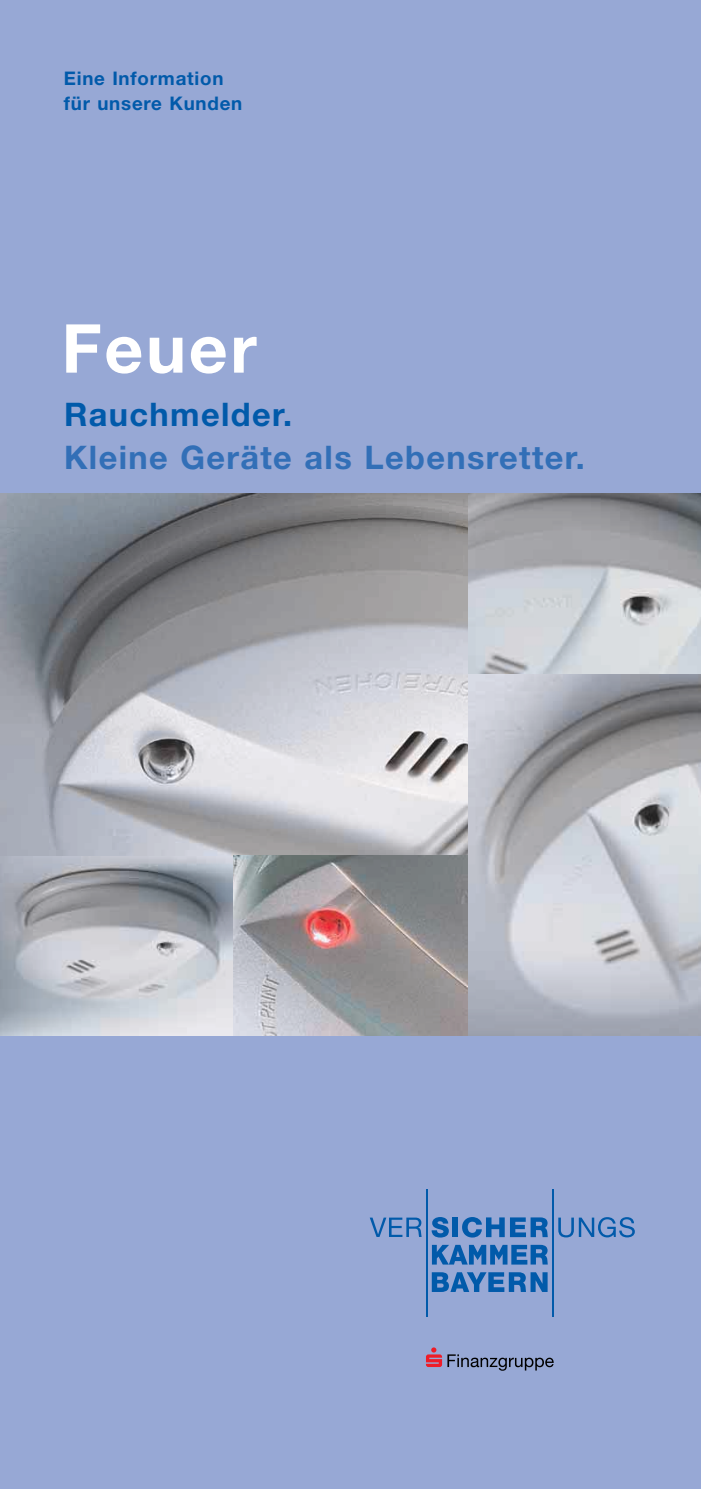
<style>
.page{position:relative;width:702px;height:1489px;background:#fff}
.page>*{position:absolute;margin:0;border:0;box-sizing:border-box;transform-origin:0 0}
.t1{font:700 67.5px "Helvetica Neue";letter-spacing:.04em;color:#fff}
.t2{font:700 32.5px "Helvetica Neue";letter-spacing:.04em;color:#326fb7}
.t3{font:700 32.5px "Helvetica Neue";letter-spacing:.04em;color:#015aaa}
.t4{font:700 18.75px/24.8px "Helvetica Neue";letter-spacing:.04em;color:#015aaa}
</style>
<div class="page">
<div style="left:0;top:1px;width:700px;height:1487px;background:#97a8d5"></div>
<hr style="left:426px;top:1189px;width:1px;height:128px;background:#015aaa">
<hr style="left:552px;top:1189px;width:1px;height:128px;background:#015aaa">
<svg style="left:370px;top:1217px;width:51px;height:19px"></svg>
<svg style="left:558px;top:1217px;width:76px;height:20px"></svg>
<svg style="left:431px;top:1217px;width:18px;height:20px"></svg>
<div style="left:452px;top:1217px;width:6px;height:19px;background:#015aaa"></div>
<svg style="left:462px;top:1217px;width:42px;height:20px"></svg>
<svg style="left:510px;top:1217px;width:37px;height:19px"></svg>
<svg style="left:432px;top:1244px;width:115px;height:20px"></svg>
<svg style="left:432px;top:1272px;width:115px;height:19px"></svg>
<svg style="left:426px;top:1347px;width:127px;height:23px"></svg>
<img style="left:0;top:493px;width:700px;height:542px">
<p class="t4" style="left:64px;top:68px;width:180px">Eine Information für unsere Kunden</p>
<h1 class="t1" style="left:62px;top:324px;width:197px">Feuer</h1>
<h2 class="t3" style="left:64px;top:403px;width:229px">Rauchmelder.</h2>
<h2 class="t2" style="left:64px;top:445px;width:522px">Kleine Geräte als Lebensretter.</h2>
</div>
